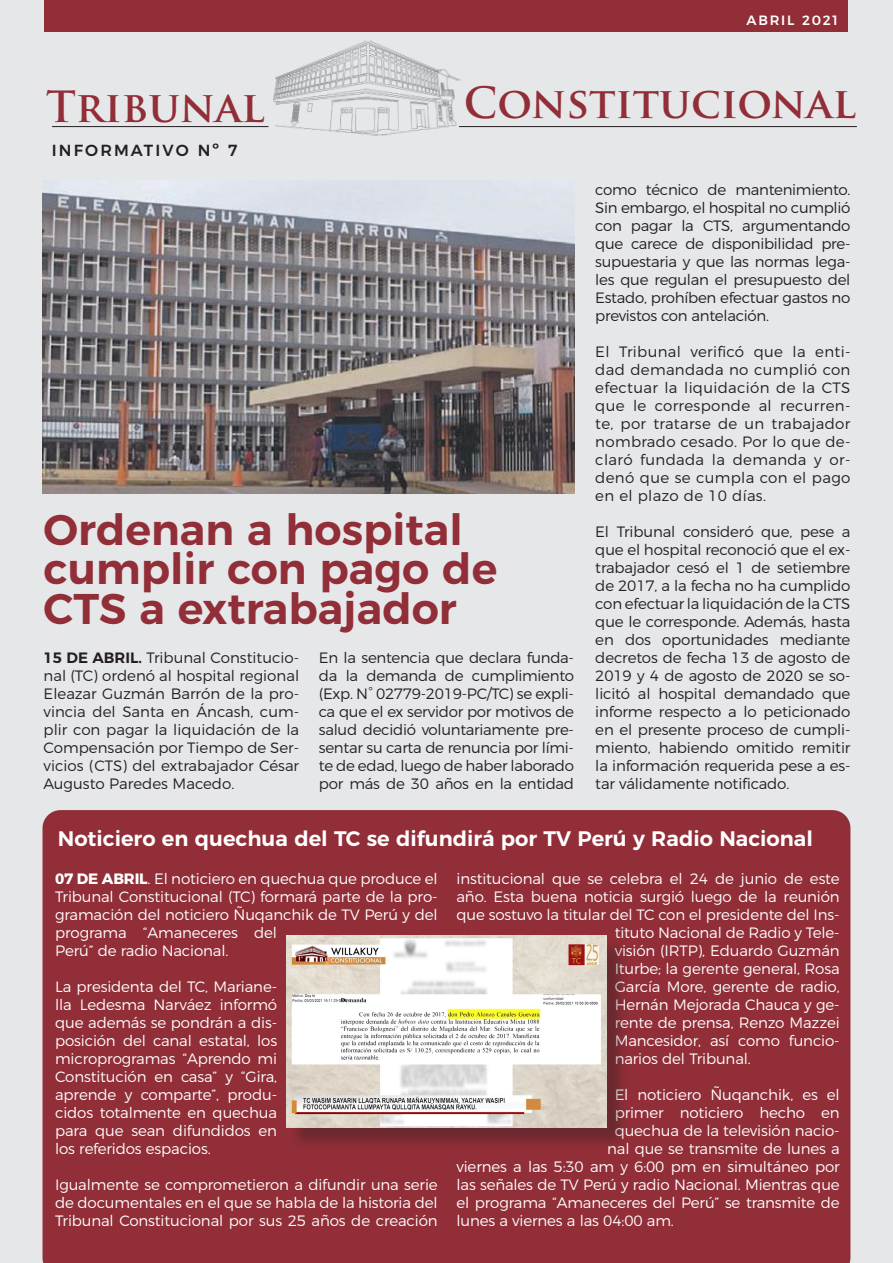
<style>
.page{position:relative;width:893px;height:1263px;background:#e6e7e9}
.page>*{position:absolute;margin:0;border:0;box-sizing:border-box;transform-origin:0 0}
.t1{font:600 42.9px "Montserrat";color:#912e38}
.t2{font:700 42px "Trajan Pro";color:#912e38}
.t3{font:600 21px "Montserrat";color:#fff}
.t4{font:500 16.05px "Montserrat";letter-spacing:.13em;color:#231f20}
.t5{font:300 15px/18px "Montserrat";letter-spacing:-.01em;color:#231f20;text-align:justify}
.t6{font:300 15px/18px "Montserrat";letter-spacing:-.01em;color:#fff;text-align:justify}
.t7{font:500 13.5px "Montserrat";letter-spacing:.13em;color:#fff}
.s1{font-weight:600}
.s2{font-weight:700}
</style>
<div class="page">
<img style="left:273px;top:40px;width:189px;height:96px">
<hr style="left:459px;top:126px;width:398px;height:1px;background:#231f20">
<hr style="left:52px;top:126px;width:216px;height:1px;background:#231f20">
<div style="left:44px;top:0;width:803px;height:32px;background:#912e38"></div>
<img style="left:43px;top:180px;width:532px;height:313px">
<div style="left:43px;top:810px;width:807px;height:453px;background:#912e38"></div>
<div style="left:289px;top:938px;width:339px;height:211px;background:#231f20;opacity:.35"></div>
<img style="left:287px;top:935px;width:319px;height:193px">
<p class="t7" style="left:747px;top:9px;width:93px">ABRIL 2021</p>
<p class="t2" style="left:46px;top:81px;width:220px">Tribunal</p>
<p class="t2" style="left:464px;top:76px;width:394px">Constitucional</p>
<p class="t4" style="left:52px;top:138px;width:187px">INFORMATIVO Nº 7</p>
<p class="t5" style="left:595px;top:179px;width:257px">como técnico de mantenimiento.<br>Sin embargo, el hospital no cumplió con pagar la CTS, argumentando que carece de disponibilidad pre&shy;supuestaria y que las normas lega&shy;les que regulan el presupuesto del Estado, prohíben efectuar gastos no previstos con antelación.</p>
<p class="t5" style="left:595px;top:341px;width:257px">El Tribunal verificó que la enti&shy;dad demandada no cumplió con efectuar la liquidación de la CTS que le corresponde al recurren&shy;te, por tratarse de un trabajador nombrado cesado. Por lo que de&shy;claró fundada la demanda y or&shy;denó que se cumpla con el pago en el plazo de 10 días.</p>
<p class="t5" style="left:595px;top:521px;width:257px">El Tribunal consideró que, pese a que el hospital reconoció que el ex&shy;trabajador cesó el 1 de setiembre de 2017, a la fecha no ha cumplido con efectuar la liquidación de la CTS que le corresponde. Además, hasta en dos oportunidades mediante decretos de fecha 13 de agosto de 2019 y 4 de agosto de 2020 se so&shy;licitó al hospital demandado que informe respecto a lo peticionado en el presente proceso de cumpli&shy;miento, habiendo omitido remitir la información requerida pese a es&shy;tar válidamente notificado.</p>
<p class="t1" style="left:44px;top:494px;width:421px">Ordenan a hospital</p>
<p class="t1" style="left:44px;top:534px;width:455px">cumplir con pago de</p>
<p class="t1" style="left:44px;top:573px;width:415px">CTS a extrabajador</p>
<p class="t5" style="left:319px;top:647px;width:257px">En la sentencia que declara funda&shy;da la demanda de cumplimiento (Exp. N° 02779-2019-PC/TC) se expli&shy;ca que el ex servidor por motivos de salud decidió voluntariamente pre&shy;sentar su carta de renuncia por lími&shy;te de edad, luego de haber laborado por más de 30 años en la entidad</p>
<p class="t5" style="left:44px;top:647px;width:257px"><span class="s1">15 DE ABRIL.</span> Tribunal Constitucio&shy;nal (TC) ordenó al hospital regional Eleazar Guzmán Barrón de la pro&shy;vincia del Santa en Áncash, cum&shy;plir con pagar la liquidación de la Compensación por Tiempo de Ser&shy;vicios (CTS) del extrabajador César Augusto Paredes Macedo.</p>
<p class="t3" style="left:58px;top:822px;width:757px">Noticiero en quechua del TC se difundirá por TV Perú y Radio Nacional</p>
<p class="t6" style="left:55px;top:868px;width:384px;text-align:left"><span class="s2">07 DE ABRIL</span>. El noticiero en quechua que produce el Tribunal Constitucional (TC) formará parte de la pro&shy;gramación del noticiero Ñuqanchik de TV Perú y del programa “Amaneceres del<br>Perú” de radio Nacional.</p>
<p class="t6" style="left:55px;top:976px;width:224px">La presidenta del TC, Mariane&shy;lla Ledesma Narváez informó que además se pondrán a dis&shy;posición del canal estatal, los microprogramas “Aprendo mi Constitución en casa” y “Gira, aprende y comparte”, produ&shy;cidos totalmente en quechua para que sean difundidos en los referidos espacios.</p>
<p class="t6" style="left:55px;top:1174px;width:384px">Igualmente se comprometieron a difundir una serie de documentales en el que se habla de la historia del Tribunal Constitucional por sus 25 años de creación</p>
<p class="t6" style="left:456px;top:868px;width:385px">institucional que se celebra el 24 de junio de este</p>
<p class="t6" style="left:456px;top:886px;width:385px">año. Esta buena noticia surgió luego de la reunión</p>
<p class="t6" style="left:456px;top:904px;width:385px">que sostuvo la titular del TC con el presidente del Ins-</p>
<p class="t6" style="left:615px;top:922px;width:226px">tituto Nacional de Radio y Tele-</p>
<p class="t6" style="left:615px;top:940px;width:227px">visión (IRTP), Eduardo Guzmán</p>
<p class="t6" style="left:615px;top:958px;width:226px">Iturbe; la gerente general, Rosa</p>
<p class="t6" style="left:615px;top:976px;width:226px">García More, gerente de radio,</p>
<p class="t6" style="left:615px;top:994px;width:226px">Hernán Mejorada Chauca y ge-</p>
<p class="t6" style="left:615px;top:1012px;width:226px">rente de prensa, Renzo Mazzei</p>
<p class="t6" style="left:615px;top:1030px;width:226px">Mancesidor, así como funcio-</p>
<p class="t6" style="left:615px;top:1048px;width:138px">narios del Tribunal.</p>
<p class="t6" style="left:615px;top:1084px;width:226px">El noticiero Ñuqanchik, es el</p>
<p class="t6" style="left:615px;top:1102px;width:226px">primer noticiero hecho en</p>
<p class="t6" style="left:615px;top:1120px;width:226px">quechua de la televisión nacio-</p>
<p class="t6" style="left:607px;top:1138px;width:234px">nal que se transmite de lunes a</p>
<p class="t6" style="left:456px;top:1156px;width:385px">viernes a las 5:30 am y 6:00 pm en simultáneo por</p>
<p class="t6" style="left:456px;top:1174px;width:385px">las señales de TV Perú y radio Nacional. Mientras que</p>
<p class="t6" style="left:456px;top:1192px;width:385px">el programa “Amaneceres del Perú” se transmite de</p>
<p class="t6" style="left:456px;top:1210px;width:219px">lunes a viernes a las 04:00 am.</p>
</div>
